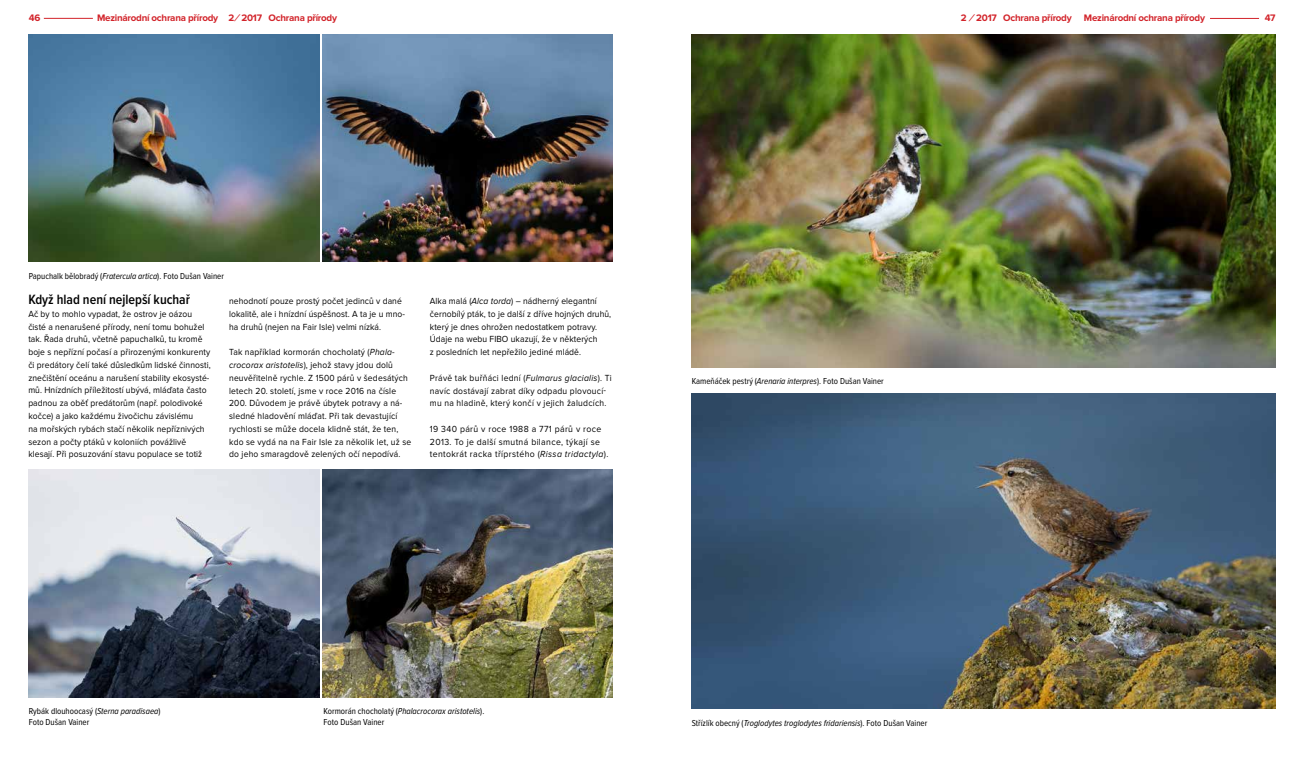
<style>
.page{position:relative;width:1304px;height:766px;background:#fff}
.page>*{position:absolute;margin:0;border:0;box-sizing:border-box;transform-origin:0 0}
.t1{font:600 13.9px "Proxima Nova Cond";color:#000}
.t2{font:700 9.8px "Proxima Nova";letter-spacing:-.025em;color:#d2232a}
.t3{font:9.2px/12.8px "Proxima Nova";letter-spacing:.01em;color:#000;scale:.93 1}
.t4{font:9.2px/12.8px "Proxima Nova";letter-spacing:.03em;color:#000;scale:.93 1}
.t5{font:9.2px/12.8px "Proxima Nova";letter-spacing:.04em;color:#000;scale:.95 1}
.t6{font:9px/10.8px "Proxima Nova Cond";color:#000}
.t7{font:italic 9px "Proxima Nova Cond";color:#000}
.s1{font-style:italic}
.s2{font-style:normal}
</style>
<div class="page">
<img style="left:28px;top:469px;width:292px;height:228px">
<img style="left:323px;top:469px;width:289px;height:228px">
<img style="left:28px;top:34px;width:292px;height:228px">
<img style="left:323px;top:34px;width:289px;height:228px">
<img style="left:692px;top:34px;width:584px;height:334px">
<img style="left:692px;top:393px;width:584px;height:314px">
<hr style="left:1210px;top:18px;width:49px;height:1px;background:#d2232a">
<hr style="left:44px;top:18px;width:49px;height:1px;background:#d2232a">
<p class="t2" style="left:29px;top:12px;width:13px">46</p>
<p class="t2" style="left:97px;top:13px;width:242px">Mezinárodní ochrana přírody 2<span class="s1">/</span>2017 Ochrana přírody</p>
<p class="t2" style="left:961px;top:13px;width:246px">2 <span class="s1">/</span>2017 Ochrana přírody Mezinárodní ochrana přírody</p>
<p class="t2" style="left:1265px;top:13px;width:12px">47</p>
<p class="t6" style="left:29px;top:270px;width:197px">Papuchalk bělobradý (<span class="s1">Fratercula artica</span>). Foto Dušan Vainer</p>
<h1 class="t1" style="left:28px;top:291px;width:163px">Když hlad není nejlepší kuchař</h1>
<p class="t3" style="left:28px;top:307px;width:198px">Ač by to mohlo vypadat, že ostrov je oázou čisté a nenarušené přírody, není tomu bohužel tak. Řada druhů, včetně papuchalků, tu kromě boje s nepřízní počasí a přirozenými konkurenty či predátory čelí také důsledkům lidské činnosti, znečištění oceánu a narušení stability ekosysté&shy;mů. Hnízdních příležitostí ubývá, mláďata často padnou za oběť predátorům (např. polodivoké kočce) a jako každému živočichu závislému<br>na mořských rybách stačí několik nepříznivých sezon a počty ptáků v koloniích povážlivě klesají. Při posuzování stavu populace se totiž</p>
<p class="t3" style="left:229px;top:295px;width:191px">nehodnotí pouze prostý počet jedinců v dané lokalitě, ale i hnízdní úspěšnost. A ta je u mno&shy;ha druhů (nejen na Fair Isle) velmi nízká.</p>
<p class="t3" style="left:229px;top:346px;width:197px">Tak například kormorán chocholatý (<span class="s1">Phala&shy;crocorax aristotelis</span>), jehož stavy jdou dolů neuvěřitelně rychle. Z 1500 párů v šedesátých letech 20. století, jsme v roce 2016 na čísle 200. Důvodem je právě úbytek potravy a ná&shy;sledné hladovění mláďat. Při tak devastující rychlosti se může docela klidně stát, že ten, kdo se vydá na na Fair Isle za několik let, už se do jeho smaragdově zelených očí nepodívá.</p>
<p class="t3" style="left:430px;top:295px;width:196px">Alka malá (<span class="s1">Alca torda</span>) – nádherný elegantní černobílý pták, to je další z dříve hojných druhů, který je dnes ohrožen nedostatkem potravy.<br>Údaje na webu FIBO ukazují, že v některých<br>z posledních let nepřežilo jediné mládě.</p>
<p class="t4" style="left:430px;top:371px;width:197px">Právě tak buřňáci lední (<span class="s1">Fulmarus glacialis</span>). Ti navíc dostávají zabrat díky odpadu plovoucí&shy;mu na hladině, který končí v jejich žaludcích.</p>
<p class="t5" style="left:430px;top:422px;width:189px">19 340 párů v roce 1988 a 771 párů v roce<br>2013. To je další smutná bilance, týkají se tentokrát racka tříprstého (<span class="s1">Rissa tridactyla</span>).</p>
<p class="t6" style="left:692px;top:376px;width:194px">Kameňáček pestrý (<span class="s1">Arenaria interpres</span>). Foto Dušan Vainer</p>
<p class="t6" style="left:29px;top:706px;width:133px">Rybák dlouhoocasý (<span class="s1">Sterna paradisaea</span>)<br>Foto Dušan Vainer</p>
<p class="t6" style="left:324px;top:706px;width:162px">Kormorán chocholatý (<span class="s1">Phalacrocorax aristotelis</span>).<br>Foto Dušan Vainer</p>
<p class="t7" style="left:692px;top:717px;width:237px"><span class="s2">Střízlík obecný (</span>Troglodytes troglodytes fridariensis<span class="s2">). Foto Dušan Vainer</span></p>
</div>
